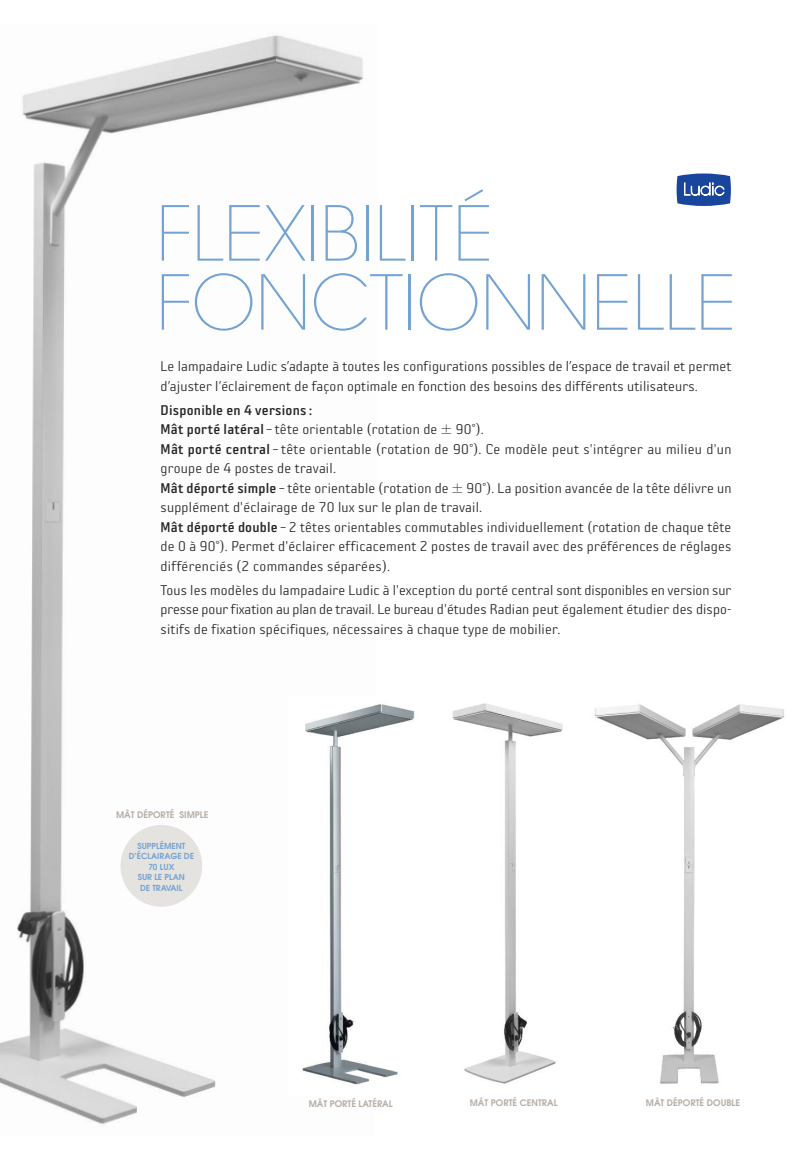
<style>
.page{position:relative;width:808px;height:1149px;background:#fff}
.page>*{position:absolute;margin:0;border:0;box-sizing:border-box;transform-origin:0 0}
.t1{font:200 75px/69px "Avant Garde";color:#74a3d3}
.t2{font:15.3px/19.5px "Sophisto OT A Gauge";letter-spacing:.015em;color:#272627}
.t3{font:15.3px "Sophisto OT C Gauge";letter-spacing:.015em;color:#272627}
.t4{font:600 9px "Avant Garde";color:#b6aea3}
.t5{font:600 8.25px/10.5px "Avant Garde";color:#74a3d3;text-align:center}
.s1{font-family:"Sophisto OT C Gauge"}
.s2{font-family:"Avant Garde";font-weight:200;font-size:18.75px}
</style>
<div class="page">
<img style="left:0;top:35px;width:363px;height:1089px">
<svg style="left:676px;top:173px;width:55px;height:33px;background:#456ab0"></svg>
<img style="left:452px;top:703px;width:111px;height:381px">
<img style="left:288px;top:697px;width:127px;height:397px">
<img style="left:594px;top:704px;width:191px;height:380px">
<div style="left:120px;top:824px;width:82px;height:82px;background:#e5e3df;border-radius:50%"></div>
<h1 class="t1" style="left:156px;top:206px;width:582px">FLEXIBILITÉ<br>FONCTIONNELLE</h1>
<p class="t2" style="left:161px;top:358px;width:572px">Le lampadaire Ludic s’adapte à toutes les configurations possibles de l’espace de travail et permet d’ajuster l’éclairement de façon optimale en fonction des besoins des différents utilisateurs.</p>
<p class="t3" style="left:161px;top:405px;width:153px">Disponible en 4 versions :</p>
<p class="t2" style="left:161px;top:421px;width:572px"><span class="s1">Mât porté latéral</span> – tête orientable (rotation de <span class="s2">±</span> 90°).<br><span class="s1">Mât porté central</span> – tête orientable (rotation de 90°). Ce modèle peut s'intégrer au milieu d'un groupe de 4 postes de travail.<br><span class="s1">Mât déporté simple</span> – tête orientable (rotation de <span class="s2">±</span> 90°). La position avancée de la tête délivre un supplément d'éclairage de 70 lux sur le plan de travail.<br><span class="s1">Mât déporté double</span> – 2 têtes orientables commutables individuellement (rotation de chaque tête de 0 à 90°). Permet d'éclairer efficacement 2 postes de travail avec des préférences de réglages différenciés (2 commandes séparées).</p>
<p class="t2" style="left:161px;top:581px;width:572px;text-align:justify">Tous les modèles du lampadaire Ludic à l'exception du porté central sont disponibles en version sur presse pour fixation au plan de travail. Le bureau d'études Radian peut également étudier des dispo&shy;sitifs de fixation spécifiques, nécessaires à chaque type de mobilier.</p>
<p class="t4" style="left:116px;top:809px;width:94px">MÂT DÉPORTÉ SIMPLE</p>
<p class="t5" style="left:129px;top:840px;width:67px">SUPPLÉMENT<br>D’ÉCLAIRAGE DE<br>70 LUX<br>SUR LE PLAN<br>DE TRAVAIL</p>
<p class="t4" style="left:309px;top:1097px;width:86px">MÂT PORTÉ LATÉRAL</p>
<p class="t4" style="left:470px;top:1097px;width:89px">MÂT PORTÉ CENTRAL</p>
<p class="t4" style="left:646px;top:1097px;width:96px">MÂT DÉPORTÉ DOUBLE</p>
</div>
